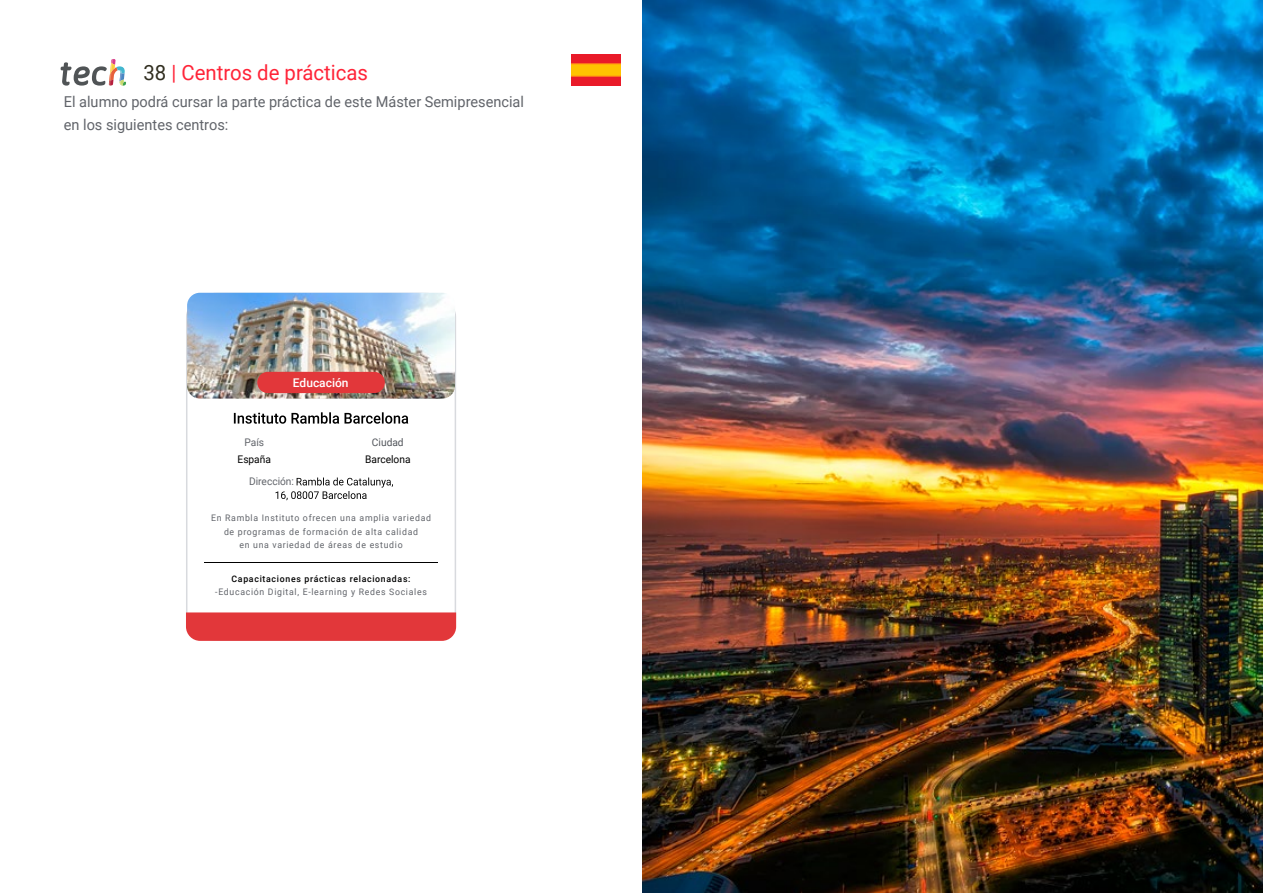
<style>
.page{position:relative;width:1263px;height:893px;background:#fff}
.page>*{position:absolute;margin:0;border:0;box-sizing:border-box;transform-origin:0 0}
.t1{font:21px "Roboto";color:#ff2438}
.t2{font:15px/22.5px "Roboto";color:#61646a}
.t3{font:500 12px "Roboto";color:#fff}
.t4{font:10.5px "Roboto";color:#000}
.t5{font:10.5px "Roboto";color:#61646a}
.t6{font:10.5px "Roboto";color:#52555b}
.t7{font:9px/13.5px "Roboto";letter-spacing:.08em;color:#61646a;text-align:center}
.t8{font:500 9px "Roboto";letter-spacing:.08em;color:#000}
.s1{color:#312e20}
</style>
<div class="page">
<svg style="left:61px;top:59px;width:65px;height:27px"></svg>
<img style="left:571px;top:55px;width:50px;height:30px">
<img style="left:642px;top:0;width:621px;height:893px">
<svg style="left:186px;top:292px;width:271px;height:336px"></svg>
<img style="left:187px;top:293px;width:268px;height:106px">
<div style="left:257px;top:372px;width:128px;height:21px;background:#e2373a;border-radius:11px"></div>
<svg style="left:186px;top:612px;width:270px;height:29px"></svg>
<hr style="left:204px;top:562px;width:234px;height:1px;background:#000">
<svg style="left:234px;top:412px;width:174px;height:12px"></svg>
<svg style="left:275px;top:477px;width:118px;height:23px"></svg>
<h1 class="t1" style="left:144px;top:57px;width:226px"><span class="s1">38</span> | Centros de prácticas</h1>
<h2 class="t2" style="left:64px;top:90px;width:462px">El alumno podrá cursar la parte práctica de este Máster Semipresencial en los siguientes centros:</h2>
<p class="t5" style="left:244px;top:435px;width:21px">País</p>
<p class="t4" style="left:238px;top:451px;width:35px">España</p>
<h3 class="t3" style="left:293px;top:374px;width:57px">Educación</h3>
<p class="t6" style="left:372px;top:435px;width:33px">Ciudad</p>
<p class="t4" style="left:365px;top:451px;width:47px">Barcelona</p>
<p class="t5" style="left:249px;top:474px;width:46px">Dirección:</p>
<p class="t7" style="left:211px;top:511px;width:221px">En Rambla Instituto ofrecen una amplia variedad de programas de formación de alta calidad<br>en una variedad de áreas de estudio</p>
<p class="t8" style="left:232px;top:573px;width:180px">Capacitaciones prácticas relacionadas:</p>
<p class="t7" style="left:215px;top:585px;width:213px">-Educación Digital, E-learning y Redes Sociales</p>
</div>
